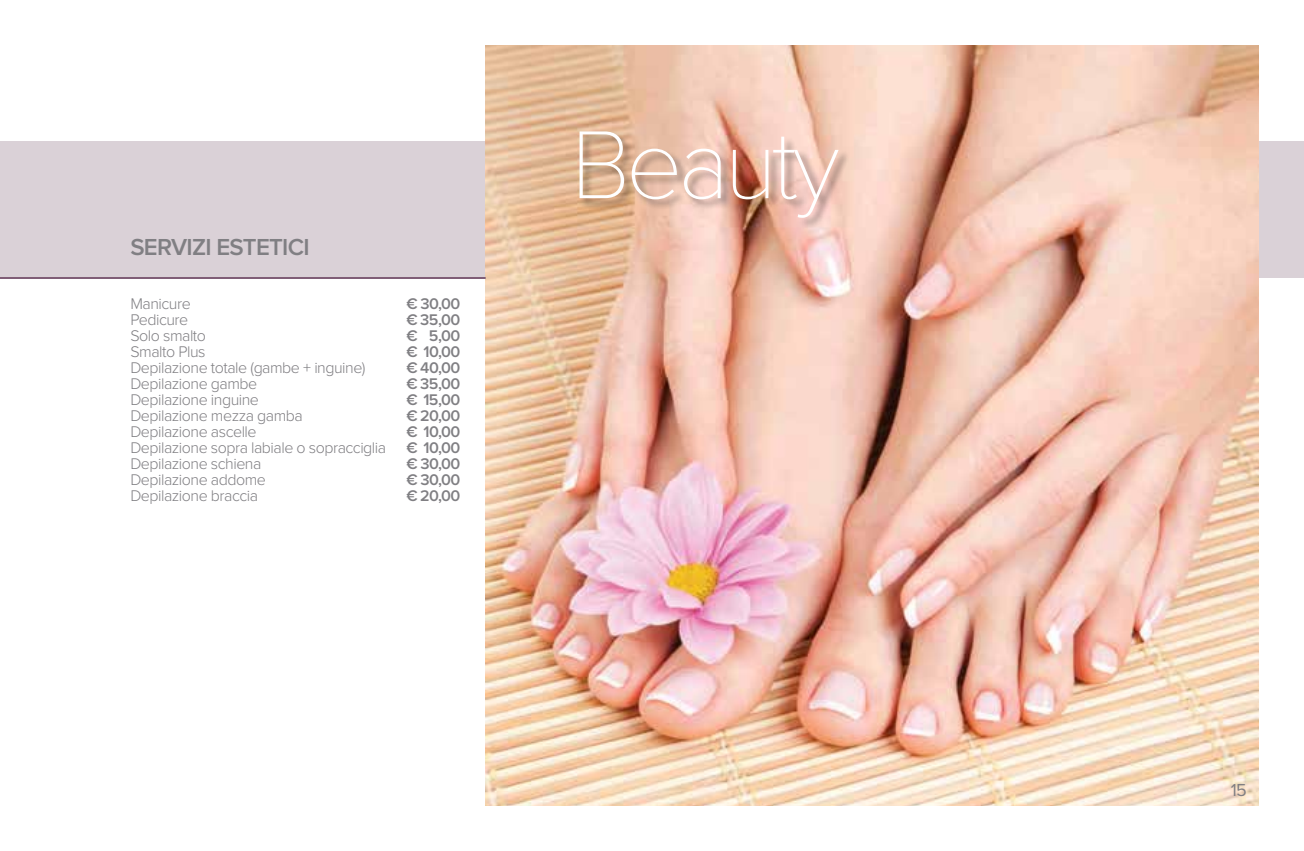
<style>
.page{position:relative;width:1304px;height:851px;background:#fff}
.page>*{position:absolute;margin:0;border:0;box-sizing:border-box;transform-origin:0 0}
.t1{font:100 100px "Proxima Nova";letter-spacing:-.05em;color:#fff}
.t2{font:600 24px "Proxima Nova";letter-spacing:-.03em;color:#807f83}
.t3{font:18px "Proxima Nova";color:#807f83}
.t4{font:300 16px "Proxima Nova";letter-spacing:-.03em;color:#807f83}
.t5{font:600 16px "Proxima Nova";letter-spacing:-.03em;color:#807f83}
</style>
<div class="page">
<div style="left:0;top:142px;width:1304px;height:136px;background:#dad1d7"></div>
<img style="left:486px;top:46px;width:773px;height:759px">
<div style="left:579px;top:130px;width:271px;height:99px;background:#000;opacity:.4"></div>
<hr style="left:0;top:277px;width:486px;height:2px;background:#805e77">
<h2 class="t2" style="left:130px;top:236px;width:181px">SERVIZI ESTETICI</h2>
<p class="t4" style="left:130px;top:296px;width:62px">Manicure</p>
<p class="t5" style="left:406px;top:296px;width:55px">€ 30,00</p>
<p class="t4" style="left:130px;top:312px;width:59px">Pedicure</p>
<p class="t5" style="left:406px;top:312px;width:56px">€ 35,00</p>
<p class="t4" style="left:130px;top:328px;width:77px">Solo smalto</p>
<p class="t5" style="left:406px;top:328px;width:56px">€ 5,00</p>
<p class="t4" style="left:130px;top:344px;width:77px">Smalto Plus</p>
<p class="t5" style="left:406px;top:344px;width:55px">€ 10,00</p>
<p class="t4" style="left:130px;top:360px;width:237px">Depilazione totale (gambe + inguine)</p>
<p class="t5" style="left:406px;top:360px;width:55px">€ 40,00</p>
<p class="t4" style="left:130px;top:376px;width:128px">Depilazione gambe</p>
<p class="t5" style="left:406px;top:376px;width:56px">€ 35,00</p>
<p class="t4" style="left:130px;top:392px;width:130px">Depilazione inguine</p>
<p class="t5" style="left:406px;top:392px;width:56px">€ 15,00</p>
<p class="t4" style="left:130px;top:408px;width:174px">Depilazione mezza gamba</p>
<p class="t5" style="left:406px;top:408px;width:55px">€ 20,00</p>
<p class="t4" style="left:130px;top:424px;width:128px">Depilazione ascelle</p>
<p class="t5" style="left:406px;top:424px;width:56px">€ 10,00</p>
<p class="t4" style="left:130px;top:440px;width:257px">Depilazione sopra labiale o sopracciglia</p>
<p class="t5" style="left:406px;top:440px;width:56px">€ 10,00</p>
<p class="t4" style="left:130px;top:456px;width:133px">Depilazione schiena</p>
<p class="t5" style="left:406px;top:456px;width:55px">€ 30,00</p>
<p class="t4" style="left:130px;top:472px;width:137px">Depilazione addome</p>
<p class="t5" style="left:406px;top:472px;width:55px">€ 30,00</p>
<p class="t4" style="left:130px;top:488px;width:129px">Depilazione braccia</p>
<p class="t5" style="left:406px;top:488px;width:55px">€ 20,00</p>
<h1 class="t1" style="left:571px;top:119px;width:270px">Beauty</h1>
<p class="t3" style="left:1231px;top:781px;width:18px">15</p>
</div>
